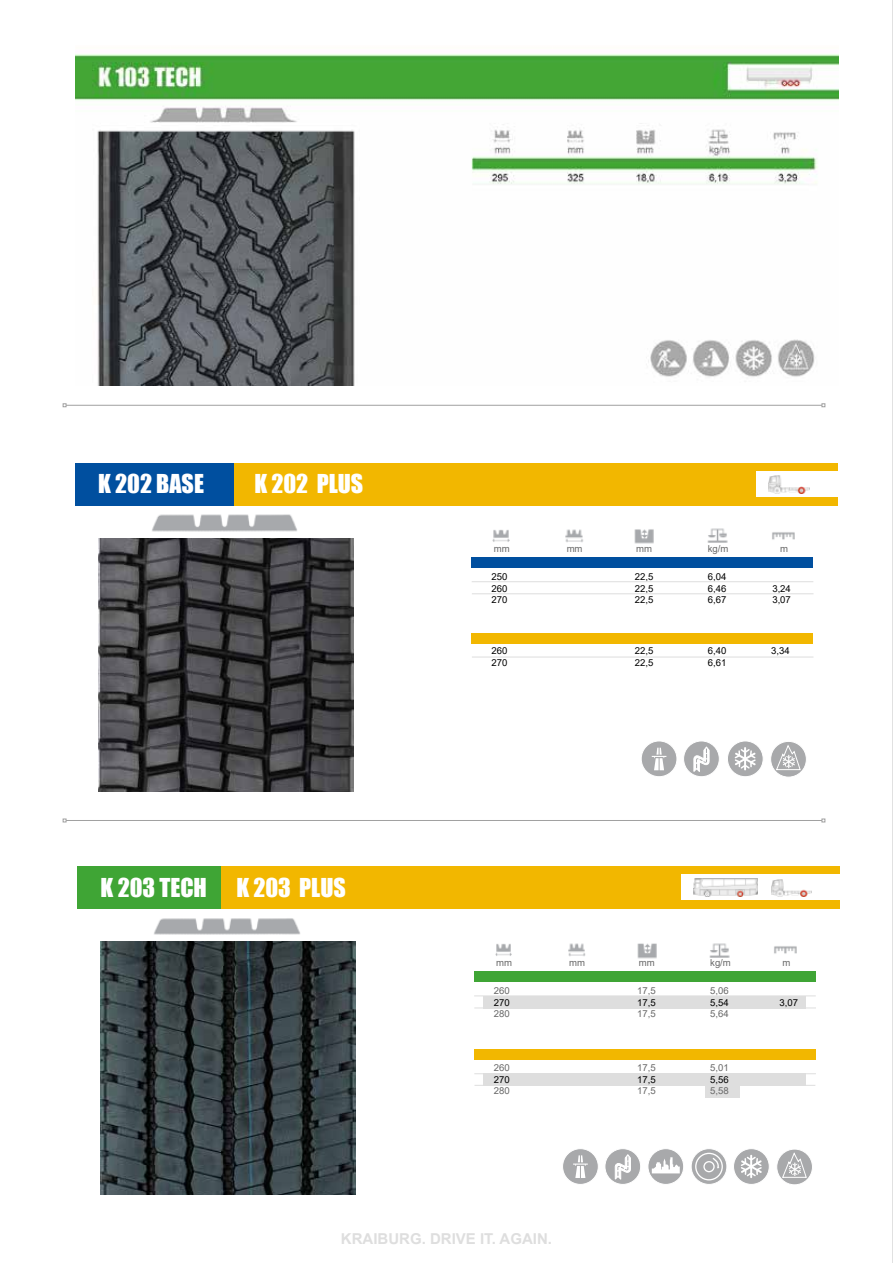
<style>
.page{position:relative;width:893px;height:1263px;background:#fff}
.page>*{position:absolute;margin:0;border:0;box-sizing:border-box;transform-origin:0 0}
.t1{font:23.85px "Impact";color:#fff}
.t2{font:700 15px "Arial";color:#dedede}
.t3{font:9.6px "Arial";color:#000}
.t4{font:9.6px "Arial";color:#686868}
</style>
<div class="page">
<hr style="left:66px;top:405px;width:756px;height:1px;background:#a1a1a1">
<svg style="left:821px;top:403px;width:4px;height:4px"></svg>
<hr style="left:66px;top:820px;width:756px;height:1px;background:#a1a1a1">
<img style="left:492px;top:530px;width:18px;height:12px">
<img style="left:565px;top:529px;width:18px;height:13px">
<img style="left:634px;top:529px;width:20px;height:15px">
<img style="left:707px;top:528px;width:21px;height:15px">
<img style="left:772px;top:532px;width:23px;height:8px">
<div style="left:472px;top:557px;width:341px;height:11px;background:#004f9f"></div>
<div style="left:472px;top:633px;width:341px;height:10px;background:#f2b700"></div>
<hr style="left:472px;top:581px;width:341px;height:1px;background:#dedede">
<hr style="left:472px;top:593px;width:341px;height:1px;background:#dedede">
<hr style="left:472px;top:657px;width:341px;height:1px;background:#dedede">
<div style="left:75px;top:463px;width:159px;height:43px;background:#004f9f"></div>
<div style="left:234px;top:463px;width:604px;height:43px;background:#f2b700"></div>
<div style="left:756px;top:471px;width:82px;height:26px;background:#fff"></div>
<img style="left:769px;top:476px;width:40px;height:18px">
<div style="left:641px;top:741px;width:36px;height:36px;background:#a8a9ab;border-radius:50%"></div>
<div style="left:641px;top:741px;width:36px;height:36px;border:1px solid #fff;border-radius:50%"></div>
<svg style="left:652px;top:748px;width:14px;height:22px"></svg>
<div style="left:684px;top:741px;width:35px;height:36px;background:#a8a9ab;border-radius:50%"></div>
<div style="left:683px;top:741px;width:36px;height:36px;border:1px solid #fff;border-radius:50%"></div>
<svg style="left:693px;top:746px;width:17px;height:26px"></svg>
<div style="left:727px;top:741px;width:36px;height:36px;background:#a8a9ab;border-radius:50%"></div>
<div style="left:727px;top:741px;width:36px;height:36px;border:1px solid #fff;border-radius:50%"></div>
<svg style="left:735px;top:747px;width:21px;height:23px"></svg>
<div style="left:771px;top:741px;width:35px;height:36px;background:#a8a9ab;border-radius:50%"></div>
<div style="left:770px;top:741px;width:37px;height:36px;border:1px solid #fff;border-radius:50%"></div>
<svg style="left:775px;top:744px;width:26px;height:27px"></svg>
<img style="left:98px;top:538px;width:255px;height:254px">
<img style="left:152px;top:514px;width:145px;height:18px">
<div style="left:484px;top:1074px;width:322px;height:12px;background:#dedede"></div>
<div style="left:705px;top:1085px;width:35px;height:12px;background:#dedede"></div>
<div style="left:484px;top:996px;width:322px;height:12px;background:#dedede"></div>
<img style="left:495px;top:944px;width:17px;height:12px">
<img style="left:568px;top:943px;width:18px;height:13px">
<img style="left:637px;top:943px;width:20px;height:16px">
<img style="left:709px;top:943px;width:21px;height:15px">
<img style="left:774px;top:946px;width:23px;height:8px">
<div style="left:474px;top:971px;width:341px;height:11px;background:#3fa535"></div>
<div style="left:474px;top:1049px;width:341px;height:11px;background:#f2b700"></div>
<hr style="left:474px;top:996px;width:342px;height:1px;background:#dedede">
<hr style="left:474px;top:1008px;width:342px;height:1px;background:#dedede">
<hr style="left:474px;top:1085px;width:341px;height:1px;background:#dedede">
<hr style="left:474px;top:1073px;width:342px;height:1px;background:#dedede">
<img style="left:101px;top:941px;width:255px;height:254px">
<div style="left:78px;top:866px;width:143px;height:43px;background:#3fa535"></div>
<div style="left:221px;top:866px;width:619px;height:43px;background:#f2b700"></div>
<div style="left:681px;top:874px;width:159px;height:26px;background:#fff"></div>
<img style="left:771px;top:879px;width:41px;height:18px">
<div style="left:563px;top:1149px;width:35px;height:35px;background:#a8a9ab;border-radius:50%"></div>
<div style="left:562px;top:1148px;width:36px;height:36px;border:1px solid #fff;border-radius:50%"></div>
<svg style="left:573px;top:1155px;width:15px;height:23px"></svg>
<svg style="left:691px;top:1149px;width:36px;height:35px"></svg>
<div style="left:691px;top:1148px;width:36px;height:36px;border:1px solid #fff;border-radius:50%"></div>
<svg style="left:694px;top:1152px;width:29px;height:29px"></svg>
<div style="left:605px;top:1149px;width:36px;height:35px;background:#a8a9ab;border-radius:50%"></div>
<div style="left:605px;top:1148px;width:36px;height:36px;border:1px solid #fff;border-radius:50%"></div>
<svg style="left:615px;top:1154px;width:16px;height:26px"></svg>
<div style="left:733px;top:1149px;width:36px;height:35px;background:#a8a9ab;border-radius:50%"></div>
<div style="left:733px;top:1148px;width:36px;height:36px;border:1px solid #fff;border-radius:50%"></div>
<svg style="left:741px;top:1155px;width:21px;height:23px"></svg>
<div style="left:777px;top:1149px;width:35px;height:36px;background:#a8a9ab;border-radius:50%"></div>
<div style="left:776px;top:1149px;width:37px;height:36px;border:1px solid #fff;border-radius:50%"></div>
<svg style="left:781px;top:1151px;width:26px;height:27px"></svg>
<div style="left:648px;top:1149px;width:36px;height:35px;background:#a8a9ab;border-radius:50%"></div>
<div style="left:648px;top:1148px;width:36px;height:36px;border:1px solid #fff;border-radius:50%"></div>
<svg style="left:652px;top:1157px;width:28px;height:16px"></svg>
<img style="left:693px;top:878px;width:64px;height:18px">
<img style="left:154px;top:918px;width:146px;height:17px">
<hr style="left:892px;top:0;width:1px;height:1263px;background:#b3b2b2">
<img style="left:75px;top:54px;width:764px;height:331px">
<h1 class="t1" style="left:98px;top:466px;width:107px">K 202 BASE</h1>
<h1 class="t1" style="left:254px;top:466px;width:110px">K 202 PLUS</h1>
<h1 class="t1" style="left:101px;top:869px;width:247px">K 203 TECH K 203 PLUS</h1>
<p class="t4" style="left:494px;top:542px;width:17px">mm</p>
<p class="t4" style="left:567px;top:542px;width:17px">mm</p>
<p class="t4" style="left:636px;top:542px;width:17px">mm</p>
<p class="t4" style="left:708px;top:542px;width:22px">kg/m</p>
<p class="t4" style="left:780px;top:542px;width:9px">m</p>
<p class="t3" style="left:491px;top:570px;width:17px">250</p>
<p class="t3" style="left:635px;top:570px;width:20px">22,5</p>
<p class="t3" style="left:708px;top:570px;width:20px">6,04</p>
<p class="t3" style="left:491px;top:581px;width:17px">260</p>
<p class="t3" style="left:635px;top:581px;width:20px">22,5</p>
<p class="t3" style="left:708px;top:581px;width:20px">6,46</p>
<p class="t3" style="left:772px;top:581px;width:20px">3,24</p>
<p class="t3" style="left:491px;top:593px;width:17px">270</p>
<p class="t3" style="left:635px;top:593px;width:20px">22,5</p>
<p class="t3" style="left:708px;top:593px;width:20px">6,67</p>
<p class="t3" style="left:772px;top:593px;width:20px">3,07</p>
<p class="t3" style="left:491px;top:644px;width:17px">260</p>
<p class="t3" style="left:635px;top:644px;width:20px">22,5</p>
<p class="t3" style="left:708px;top:644px;width:20px">6,40</p>
<p class="t3" style="left:771px;top:644px;width:20px">3,34</p>
<p class="t3" style="left:491px;top:656px;width:17px">270</p>
<p class="t3" style="left:635px;top:656px;width:20px">22,5</p>
<p class="t3" style="left:708px;top:656px;width:20px">6,61</p>
<p class="t4" style="left:496px;top:956px;width:17px">mm</p>
<p class="t4" style="left:569px;top:956px;width:17px">mm</p>
<p class="t4" style="left:639px;top:956px;width:17px">mm</p>
<p class="t4" style="left:710px;top:956px;width:22px">kg/m</p>
<p class="t4" style="left:782px;top:956px;width:9px">m</p>
<p class="t4" style="left:494px;top:984px;width:17px">260</p>
<p class="t4" style="left:637px;top:984px;width:20px">17,5</p>
<p class="t4" style="left:710px;top:984px;width:20px">5,06</p>
<p class="t3" style="left:494px;top:996px;width:17px">270</p>
<p class="t3" style="left:637px;top:996px;width:20px">17,5</p>
<p class="t3" style="left:710px;top:996px;width:20px">5,54</p>
<p class="t3" style="left:780px;top:996px;width:20px">3,07</p>
<p class="t4" style="left:494px;top:1007px;width:17px">280</p>
<p class="t4" style="left:637px;top:1007px;width:20px">17,5</p>
<p class="t4" style="left:710px;top:1007px;width:20px">5,64</p>
<p class="t4" style="left:494px;top:1061px;width:17px">260</p>
<p class="t4" style="left:637px;top:1061px;width:20px">17,5</p>
<p class="t4" style="left:710px;top:1061px;width:20px">5,01</p>
<p class="t3" style="left:494px;top:1072px;width:17px">270</p>
<p class="t3" style="left:637px;top:1072px;width:20px">17,5</p>
<p class="t3" style="left:710px;top:1072px;width:20px">5,56</p>
<p class="t4" style="left:494px;top:1084px;width:17px">280</p>
<p class="t4" style="left:637px;top:1084px;width:20px">17,5</p>
<p class="t4" style="left:710px;top:1084px;width:20px">5,58</p>
<h2 class="t2" style="left:341px;top:1228px;width:213px">KRAIBURG. DRIVE IT. AGAIN.</h2>
</div>
